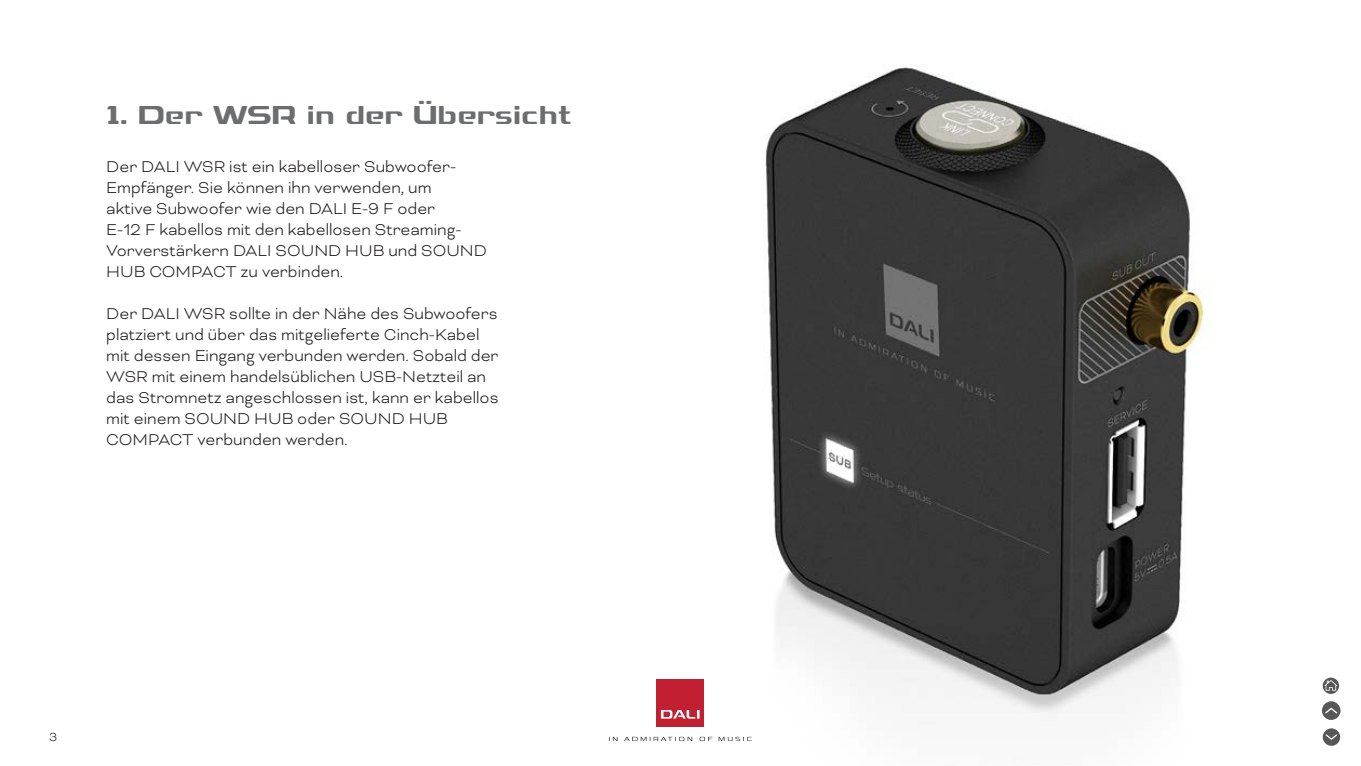
<style>
.page{position:relative;width:1361px;height:766px;background:#fff}
.page>*{position:absolute;margin:0;border:0;box-sizing:border-box;transform-origin:0 0}
.Heading_Level_1{font:700 31.5px "Dali Font 2";color:#6c6d70}
.Body{font:300 18px/21px "Bicyclette";color:#231f20}
.t1{font:300 13.5px "Bicyclette";color:#231f20}
</style>
<div class="page">
<img style="left:609px;top:67px;width:603px;height:675px">
<svg style="left:609px;top:736px;width:8px;height:4px"></svg>
<svg style="left:718px;top:736px;width:34px;height:4px"></svg>
<svg style="left:624px;top:736px;width:68px;height:4px"></svg>
<svg style="left:699px;top:736px;width:13px;height:4px"></svg>
<div style="left:657px;top:678px;width:47px;height:48px;background:#c21f32"></div>
<svg style="left:661px;top:710px;width:38px;height:8px"></svg>
<svg style="left:1322px;top:728px;width:18px;height:17px"></svg>
<svg style="left:1322px;top:677px;width:17px;height:16px"></svg>
<svg style="left:1322px;top:701px;width:18px;height:18px"></svg>
<p class="Heading_Level_1" style="left:106px;top:99px;width:467px">1. Der WSR in der Übersicht</p>
<p class="Body" style="left:106px;top:155px;width:382px">Der DALI WSR ist ein kabelloser Subwoofer-Empfänger. Sie können ihn verwenden, um<br>aktive Subwoofer wie den DALI E-9 F oder<br>E-12 F kabellos mit den kabellosen Streaming-Vorverstärkern DALI SOUND HUB und SOUND HUB COMPACT zu verbinden.</p>
<p class="Body" style="left:106px;top:302px;width:394px">Der DALI WSR sollte in der Nähe des Subwoofers platziert und über das mitgelieferte Cinch-Kabel mit dessen Eingang verbunden werden. Sobald der WSR mit einem handelsüblichen USB-Netzteil an das Stromnetz angeschlossen ist, kann er kabellos mit einem SOUND HUB oder SOUND HUB COMPACT verbunden werden.</p>
<p class="t1" style="left:49px;top:729px;width:10px">3</p>
</div>
